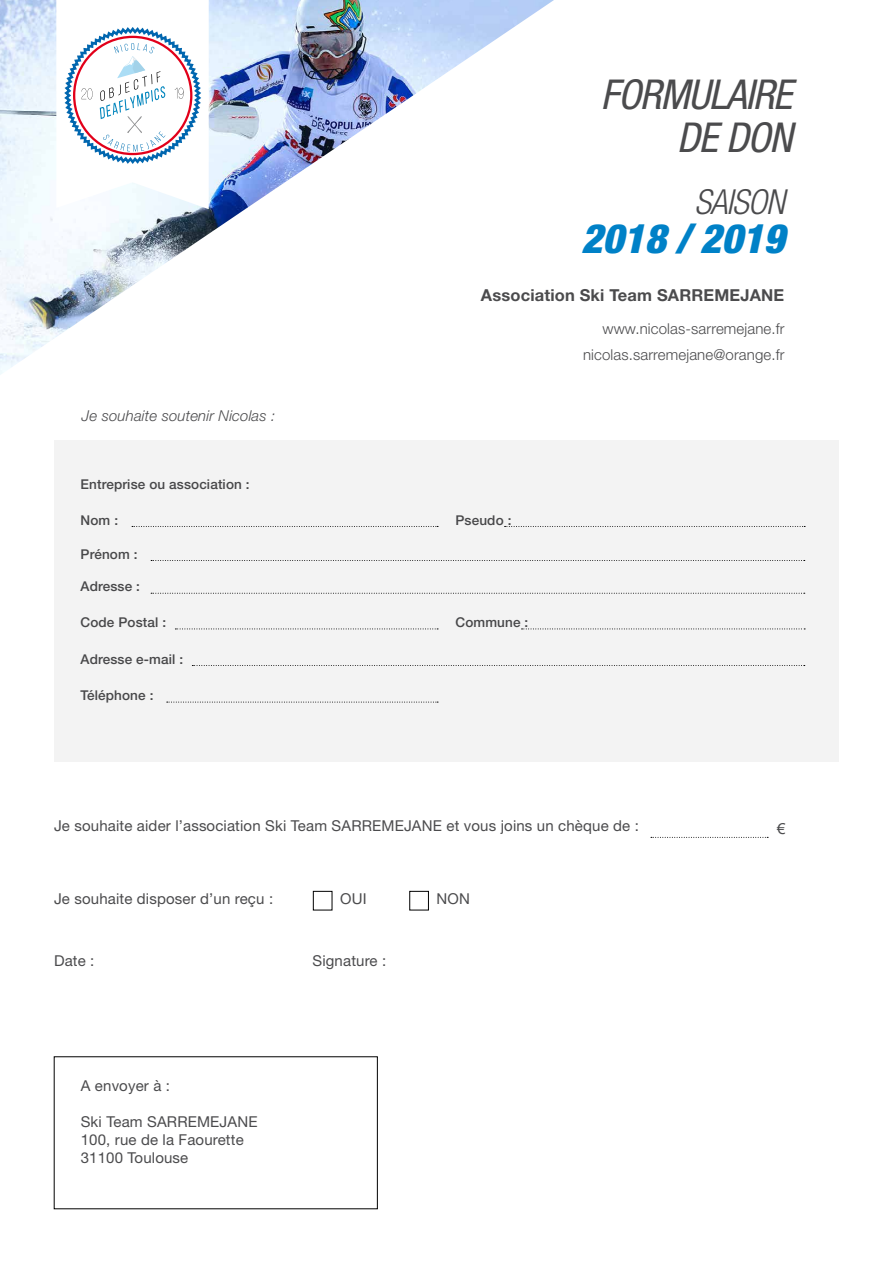
<style>
.page{position:relative;width:893px;height:1263px;background:#fff}
.page>*{position:absolute;margin:0;border:0;box-sizing:border-box;transform-origin:0 0}
.t1{font:italic condensed 41.25px/42.9px "Helvetica Neue LT Std";letter-spacing:-.025em;color:#4b4b4d;text-align:right}
.t2{font:italic 900 condensed 40.5px "Helvetica Neue LT Std";color:#0081c7}
.t3{font:italic 300 condensed 34.5px "Helvetica Neue LT Std";letter-spacing:-.025em;color:#4b4b4d}
.t4{font:700 16.5px "Helvetica Neue LT Std";letter-spacing:.01em;color:#4b4b4d}
.t5{font:15px/18px "Helvetica Neue LT Std";letter-spacing:.01em;color:#4b4b4d}
.t6{font:300 15px "Helvetica Neue LT Std";letter-spacing:.01em;color:#4b4b4d}
.t7{font:italic 300 15px "Helvetica Neue LT Std";letter-spacing:.01em;color:#4b4b4d}
.t8{font:15px "Arial";color:#4b4b4d}
.t9{font:500 13.5px "Helvetica Neue LT Std";letter-spacing:.01em;color:#4b4b4d}
</style>
<div class="page">
<div style="left:54px;top:440px;width:785px;height:321px;background:#f3f3f3"></div>
<svg style="left:132px;top:526px;width:306px;height:1px"></svg>
<svg style="left:175px;top:628px;width:263px;height:1px"></svg>
<svg style="left:167px;top:702px;width:271px;height:1px"></svg>
<svg style="left:651px;top:837px;width:117px;height:1px"></svg>
<svg style="left:192px;top:665px;width:613px;height:1px"></svg>
<svg style="left:151px;top:560px;width:654px;height:1px"></svg>
<svg style="left:151px;top:593px;width:654px;height:1px"></svg>
<svg style="left:505px;top:526px;width:300px;height:1px"></svg>
<svg style="left:521px;top:628px;width:284px;height:1px"></svg>
<div style="left:313px;top:891px;width:19px;height:19px;border:1px solid #000"></div>
<div style="left:409px;top:891px;width:20px;height:19px;border:1px solid #000"></div>
<img style="left:0;top:0;width:554px;height:375px">
<svg style="left:56px;top:0;width:153px;height:209px"></svg>
<h1 class="t1" style="left:601px;top:74px;width:193px">FORMULAIRE<br>DE DON</h1>
<h3 class="t3" style="left:694px;top:182px;width:92px">SAISON</h3>
<h2 class="t2" style="left:581px;top:214px;width:205px">2018 / 2019</h2>
<p class="t4" style="left:481px;top:285px;width:305px">Association Ski Team SARREMEJANE</p>
<p class="t6" style="left:602px;top:319px;width:184px">www.nicolas-sarremejane.fr</p>
<p class="t7" style="left:82px;top:407px;width:195px">Je souhaite soutenir Nicolas :</p>
<p class="t9" style="left:81px;top:476px;width:171px">Entreprise ou association :</p>
<p class="t9" style="left:81px;top:512px;width:39px">Nom :</p>
<p class="t9" style="left:81px;top:546px;width:58px">Prénom :</p>
<p class="t9" style="left:81px;top:578px;width:61px">Adresse :</p>
<p class="t9" style="left:81px;top:614px;width:87px">Code Postal :</p>
<p class="t9" style="left:81px;top:651px;width:104px">Adresse e-mail :</p>
<p class="t9" style="left:81px;top:687px;width:74px">Téléphone :</p>
<p class="t6" style="left:583px;top:346px;width:203px">nicolas.sarremejane@orange.fr</p>
<p class="t9" style="left:455px;top:512px;width:57px">Pseudo :</p>
<p class="t9" style="left:455px;top:614px;width:74px">Commune :</p>
<p class="t5" style="left:54px;top:817px;width:586px">Je souhaite aider l’association Ski Team SARREMEJANE et vous joins un chèque de :</p>
<p class="t5" style="left:54px;top:889px;width:221px">Je souhaite disposer d’un reçu :</p>
<p class="t5" style="left:54px;top:952px;width:42px">Date :</p>
<p class="t5" style="left:340px;top:889px;width:28px">OUI</p>
<p class="t5" style="left:437px;top:889px;width:35px">NON</p>
<p class="t5" style="left:313px;top:952px;width:75px">Signature :</p>
<p class="t5" style="left:81px;top:1076px;width:91px">A envoyer à :</p>
<p class="t5" style="left:81px;top:1112px;width:178px">Ski Team SARREMEJANE<br>100, rue de la Faourette<br>31100 Toulouse</p>
<p class="t8" style="left:777px;top:819px;width:10px">€</p>
</div>
